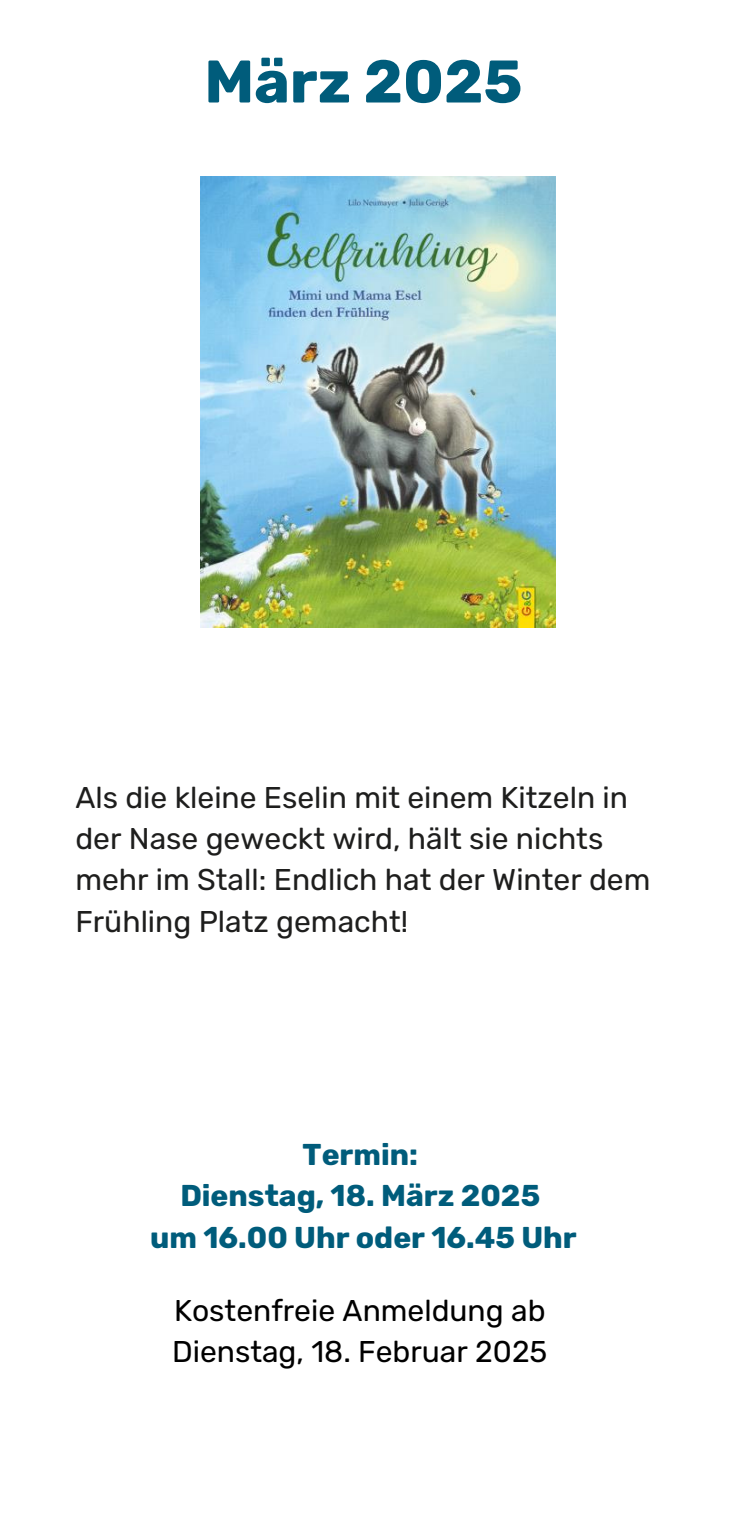
<style>
.page{position:relative;width:745px;height:1530px;background:#fff}
.page>*{position:absolute;margin:0;border:0;box-sizing:border-box;transform-origin:0 0}
.t1{font:700 60px "Rubik";color:#005c7b}
.t2{font:30px/41.2px "Rubik";color:#1e1e1d}
.t3{font:700 30px/41.2px "Rubik";color:#005c7b;text-align:center}
.t4{font:30px "Rubik";color:#000}
</style>
<div class="page">
<img style="left:200px;top:176px;width:355px;height:452px">
<h1 class="t1" style="left:204px;top:46px;width:319px">März 2025</h1>
<p class="t2" style="left:75px;top:777px;width:576px">Als die kleine Eselin mit einem Kitzeln in der Nase geweckt wird, hält sie nichts mehr im Stall: Endlich hat der Winter dem Frühling Platz gemacht!</p>
<p class="t3" style="left:150px;top:1134px;width:428px">Termin:<br>Dienstag, 18. März 2025<br>um 16.00 Uhr oder 16.45 Uhr</p>
<h2 class="t4" style="left:174px;top:1293px;width:373px">Kostenfreie Anmeldung ab</h2>
<p class="t4" style="left:172px;top:1334px;width:377px">Dienstag, 18. Februar 2025</p>
</div>
